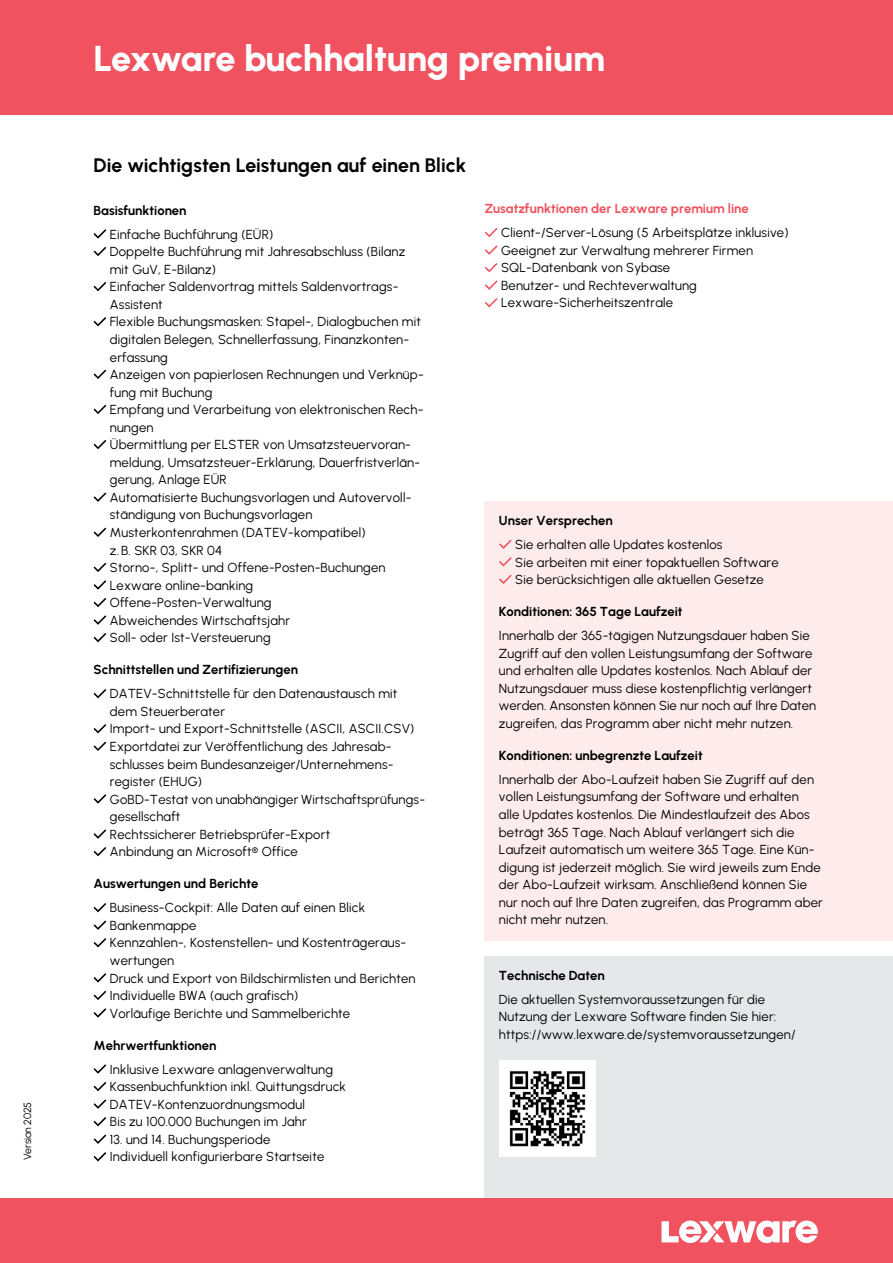
<style>
.page{position:relative;width:893px;height:1263px;background:#fff}
.page>*{position:absolute;margin:0;border:0;box-sizing:border-box;transform-origin:0 0}
.t1{font:800 36px "Urbanist";letter-spacing:-.01em;color:#fff}
.t2{font:700 19.5px "Urbanist";color:#000}
.t3{font:13.05px/17.5px "Urbanist";letter-spacing:.015em;color:#000}
.t4{font:700 13.05px "Urbanist";color:#000}
.t5{font:700 13.05px "Urbanist";color:#f0535f}
.t6{font:10.5px "Urbanist";letter-spacing:-.015em;color:#000}
</style>
<div class="page">
<div style="left:485px;top:956px;width:408px;height:252px;background:#e6e7e8"></div>
<div style="left:485px;top:502px;width:408px;height:439px;background:#feecec"></div>
<svg style="left:499px;top:539px;width:13px;height:10px"></svg>
<svg style="left:499px;top:557px;width:13px;height:9px"></svg>
<svg style="left:499px;top:575px;width:13px;height:9px"></svg>
<img style="left:499px;top:1060px;width:97px;height:97px">
<svg style="left:94px;top:229px;width:12px;height:10px"></svg>
<svg style="left:94px;top:247px;width:12px;height:9px"></svg>
<svg style="left:94px;top:282px;width:12px;height:9px"></svg>
<svg style="left:94px;top:317px;width:12px;height:9px"></svg>
<svg style="left:94px;top:370px;width:12px;height:9px"></svg>
<svg style="left:94px;top:405px;width:12px;height:9px"></svg>
<svg style="left:94px;top:440px;width:12px;height:9px"></svg>
<svg style="left:94px;top:492px;width:12px;height:10px"></svg>
<svg style="left:94px;top:528px;width:12px;height:9px"></svg>
<svg style="left:94px;top:563px;width:12px;height:9px"></svg>
<svg style="left:94px;top:580px;width:12px;height:10px"></svg>
<svg style="left:94px;top:598px;width:12px;height:9px"></svg>
<svg style="left:94px;top:615px;width:12px;height:10px"></svg>
<svg style="left:94px;top:633px;width:12px;height:9px"></svg>
<svg style="left:94px;top:689px;width:12px;height:9px"></svg>
<svg style="left:94px;top:724px;width:12px;height:9px"></svg>
<svg style="left:94px;top:742px;width:12px;height:9px"></svg>
<svg style="left:94px;top:794px;width:12px;height:10px"></svg>
<svg style="left:94px;top:829px;width:12px;height:10px"></svg>
<svg style="left:94px;top:847px;width:12px;height:9px"></svg>
<svg style="left:94px;top:903px;width:12px;height:9px"></svg>
<svg style="left:94px;top:920px;width:12px;height:10px"></svg>
<svg style="left:94px;top:938px;width:12px;height:9px"></svg>
<svg style="left:94px;top:973px;width:12px;height:9px"></svg>
<svg style="left:94px;top:991px;width:12px;height:9px"></svg>
<svg style="left:94px;top:1008px;width:12px;height:10px"></svg>
<svg style="left:94px;top:1064px;width:12px;height:10px"></svg>
<svg style="left:94px;top:1082px;width:12px;height:9px"></svg>
<svg style="left:94px;top:1099px;width:12px;height:10px"></svg>
<svg style="left:94px;top:1117px;width:12px;height:9px"></svg>
<svg style="left:94px;top:1134px;width:12px;height:10px"></svg>
<svg style="left:94px;top:1152px;width:12px;height:9px"></svg>
<svg style="left:485px;top:228px;width:13px;height:9px"></svg>
<svg style="left:485px;top:245px;width:13px;height:10px"></svg>
<svg style="left:485px;top:263px;width:13px;height:9px"></svg>
<svg style="left:485px;top:280px;width:13px;height:10px"></svg>
<svg style="left:485px;top:298px;width:13px;height:9px"></svg>
<div style="left:0;top:0;width:893px;height:115px;background:#f0535f"></div>
<div style="left:0;top:1198px;width:893px;height:65px;background:#f0535f"></div>
<svg style="left:662px;top:1220px;width:156px;height:23px"></svg>
<p class="t6" style="left:21px;top:1160px;width:60px;rotate:-90deg">Version 2025</p>
<h1 class="t1" style="left:94px;top:36px;width:513px">Lexware buchhaltung premium</h1>
<h2 class="t2" style="left:94px;top:153px;width:374px">Die wichtigsten Leistungen auf einen Blick</h2>
<p class="t4" style="left:94px;top:202px;width:94px">Basisfunktionen</p>
<p class="t3" style="left:110px;top:225px;width:315px">Einfache Buchführung (EÜR)<br>Doppelte Buchführung mit Jahresabschluss (Bilanz mit GuV, E-Bilanz)<br>Einfacher Saldenvortrag mittels Saldenvortrags-Assistent<br>Flexible Buchungsmasken: Stapel-, Dialogbuchen mit digitalen Belegen, Schnellerfassung, Finanzkonten&shy;erfassung<br>Anzeigen von papierlosen Rechnungen und Verknüp&shy;fung mit Buchung<br>Empfang und Verarbeitung von elektronischen Rech&shy;nungen<br>Übermittlung per ELSTER von Umsatzsteuervoran&shy;meldung, Umsatzsteuer-Er klärung, Dauerfristverlän&shy;gerung, Anlage EÜR<br>Automatisierte Buchungsvorlagen und Autovervoll&shy;ständigung von Buchungsvorlagen Musterkontenrahmen (DATEV-kompatibel)<br>z. B. SKR 03, SKR 04<br>Storno-, Splitt- und Offene-Posten- Buchungen Lexware online-banking<br>Offene-Posten-Verwaltung<br>Abweichendes Wirtschaftsjahr<br>Soll- oder Ist-Versteuerung</p>
<p class="t4" style="left:94px;top:662px;width:206px">Schnittstellen und Zertifizierungen</p>
<p class="t3" style="left:110px;top:685px;width:317px">DATEV-Schnittstelle für den Daten austausch mit dem Steuerberater<br>Import- und Export-Schnittstelle (ASCII, ASCII.CSV)<br>Exportdatei zur Veröffentlichung des Jahresab&shy;schlusses beim Bundesanzeiger/Unternehmens&shy;register (EHUG)<br>GoBD-Testat von unabhängiger Wirtschaftsprüfungs&shy;gesellschaft<br>Rechtssicherer Betriebsprüfer- Export<br>Anbindung an Microsoft® Office</p>
<p class="t4" style="left:94px;top:876px;width:166px">Auswertungen und Berichte</p>
<p class="t3" style="left:110px;top:899px;width:307px">Business-Cockpit: Alle Daten auf einen Blick Bankenmappe<br>Kennzahlen-, Kostenstellen- und Kostenträgeraus&shy;wertungen<br>Druck und Export von Bildschirmlisten und Berichten Individuelle BWA (auch grafisch)<br>Vorläufige Berichte und Sammelberichte</p>
<p class="t4" style="left:94px;top:1037px;width:124px">Mehrwertfunktionen</p>
<p class="t3" style="left:110px;top:1060px;width:238px">Inklusive Lexware anlagenverwaltung Kassenbuchfunktion inkl. Quittungsdruck DATEV-Kontenzuordnungsmodul<br>Bis zu 100.000 Buchungen im Jahr</p>
<p class="t3" style="left:110px;top:1130px;width:216px">13. und 14. Buchungsperiode<br>Individuell konfigurierbare Startseite</p>
<p class="t5" style="left:485px;top:201px;width:265px">Zusatzfunktionen der Lexware premium line</p>
<p class="t3" style="left:501px;top:224px;width:289px">Client-/Server-Lösung (5 Arbeitsplätze inklusive)<br>Geeignet zur Verwaltung mehrerer Firmen SQL-Datenbank von Sybase<br>Benutzer- und Rechteverwaltung Lexware-Sicherheitszentrale</p>
<p class="t4" style="left:499px;top:513px;width:115px">Unser Versprechen</p>
<p class="t3" style="left:515px;top:536px;width:265px">Sie erhalten alle Updates kostenlos<br>Sie arbeiten mit einer topaktuellen Software<br>Sie berücksichtigen alle aktuellen Gesetze</p>
<p class="t4" style="left:499px;top:604px;width:185px">Konditionen: 365 Tage Laufzeit</p>
<p class="t3" style="left:499px;top:627px;width:319px">Innerhalb der 365-tägigen Nutzungsdauer haben Sie Zugriff auf den vollen Leistungsumfang der Software und erhalten alle Updates kostenlos. Nach Ablauf der Nutzungsdauer muss diese kostenpflichtig verlängert werden. Ansonsten können Sie nur noch auf Ihre Daten zugreifen, das Programm aber nicht mehr nutzen.</p>
<p class="t4" style="left:499px;top:748px;width:205px">Konditionen: unbegrenzte Laufzeit</p>
<p class="t3" style="left:499px;top:770px;width:325px">Innerhalb der Abo-Laufzeit haben Sie Zugriff auf den vollen Leistungsumfang der Software und erhalten<br>alle Updates kostenlos. Die Mindestlaufzeit des Abos beträgt 365 Tage. Nach Ablauf verlängert sich die Laufzeit automatisch um weitere 365 Tage. Eine Kün&shy;digung ist jederzeit möglich. Sie wird jeweils zum Ende der Abo-Laufzeit wirksam. Anschließend können Sie nur noch auf Ihre Daten zugreifen, das Programm aber nicht mehr nutzen.</p>
<p class="t4" style="left:499px;top:967px;width:107px">Technische Daten</p>
<p class="t3" style="left:499px;top:990px;width:298px">Die aktuellen Systemvoraussetzungen für die<br>Nutzung der Lexware Software finden Sie hier: https://www.lexware.de/systemvoraussetzungen/</p>
</div>
